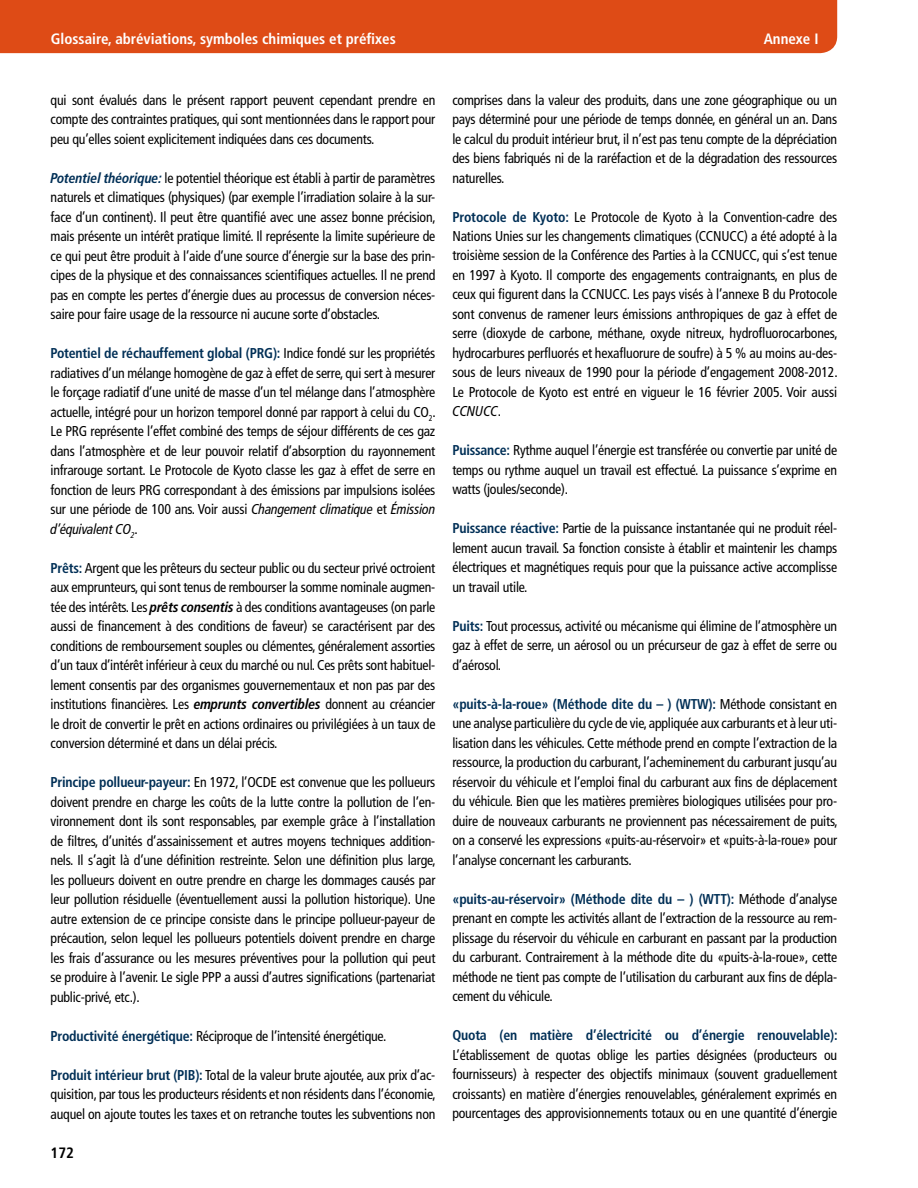
<style>
.page{position:relative;width:918px;height:1188px;background:#fff}
.page>*{position:absolute;margin:0;border:0;box-sizing:border-box;transform-origin:0 0}
.t1{font:700 condensed 15px "Frutiger LT Pro";color:#fff}
.t2{font:700 condensed 15px "Frutiger LT Pro";color:#000}
.t3{font:condensed 14.25px/19.5px "Frutiger LT Pro";letter-spacing:-.015em;color:#000;text-align:justify}
.t4{font:700 condensed 14.25px "Frutiger LT Pro";letter-spacing:-.015em;color:#002f56}
.s1{font-weight:700;font-style:italic;color:#002f56}
.s2{font-weight:700;color:#002f56}
.s3{font-style:italic}
.s4{font-weight:700;font-style:italic}
</style>
<div class="page">
<div style="left:0;top:0;width:837px;height:53px;background:#de4b16"></div>
<p class="t1" style="left:51px;top:30px;width:346px">Glossaire, abréviations, symboles chimiques et préfixes</p>
<p class="t1" style="left:764px;top:30px;width:56px">Annexe I</p>
<p class="t3" style="left:51px;top:90px;width:386px">qui sont évalués dans le présent rapport peuvent cependant prendre en compte des contraintes pratiques, qui sont mentionnées dans le rapport pour peu qu’elles soient explicitement indiquées dans ces documents.</p>
<p class="t3" style="left:51px;top:168px;width:387px"><span class="s1">Potentiel théorique:</span> le potentiel théorique est établi à partir de paramètres naturels et climatiques (physiques) (par exemple l’irradiation solaire à la sur&shy;face d’un continent). Il peut être quantifié avec une assez bonne précision, mais présente un intérêt pratique limité. Il représente la limite supérieure de ce qui peut être produit à l’aide d’une source d’énergie sur la base des prin&shy;cipes de la physique et des connaissances scientifiques actuelles. Il ne prend pas en compte les pertes d’énergie dues au processus de conversion néces&shy;saire pour faire usage de la ressource ni aucune sorte d’obstacles.</p>
<p class="t3" style="left:51px;top:344px;width:387px"><span class="s2">Potentiel de réchauffement global (PRG):</span> Indice fondé sur les propriétés radiatives d’un mélange homogène de gaz à effet de serre, qui sert à mesurer le forçage radiatif d’une unité de masse d’un tel mélange dans l’atmosphère actuelle, intégré pour un horizon temporel donné par rapport à celui du CO<sub>2</sub>.<br>Le PRG représente l’effet combiné des temps de séjour différents de ces gaz dans l’atmosphère et de leur pouvoir relatif d’absorption du rayonnement infrarouge sortant. Le Protocole de Kyoto classe les gaz à effet de serre en fonction de leurs PRG correspondant à des émissions par impulsions isolées sur une période de 100 ans. Voir aussi <span class="s3">Changement climatique</span> et <span class="s3">Émission d’équivalent CO</span><sub>2</sub>.</p>
<p class="t3" style="left:51px;top:558px;width:386px"><span class="s2">Prêts:</span> Argent que les prêteurs du secteur public ou du secteur privé octroient aux emprunteurs, qui sont tenus de rembourser la somme nominale augmen&shy;tée des intérêts. Les <span class="s4">prêts consentis</span> à des conditions avantageuses (on parle aussi de financement à des conditions de faveur) se caractérisent par des conditions de remboursement souples ou clémentes, généralement assorties d’un taux d’intérêt inférieur à ceux du marché ou nul. Ces prêts sont habituel&shy;lement consentis par des organismes gouvernementaux et non pas par des institutions financières. Les <span class="s4">emprunts convertibles</span> donnent au créancier le droit de convertir le prêt en actions ordinaires ou privilégiées à un taux de conversion déterminé et dans un délai précis.</p>
<p class="t3" style="left:51px;top:773px;width:387px"><span class="s2">Principe pollueur-payeur:</span> En 1972, l’OCDE est convenue que les pollueurs doivent prendre en charge les coûts de la lutte contre la pollution de l’en&shy;vironnement dont ils sont responsables, par exemple grâce à l’installation de filtres, d’unités d’assainissement et autres moyens techniques addition&shy;nels. Il s’agit là d’une définition restreinte. Selon une définition plus large, les pollueurs doivent en outre prendre en charge les dommages causés par leur pollution résiduelle (éventuellement aussi la pollution historique). Une autre extension de ce principe consiste dans le principe pollueur-payeur de précaution, selon lequel les pollueurs potentiels doivent prendre en charge les frais d’assurance ou les mesures préventives pour la pollution qui peut se produire à l’avenir. Le sigle PPP a aussi d’autres significations (partenariat public-privé, etc.).</p>
<p class="t3" style="left:51px;top:1026px;width:337px"><span class="s2">Productivité énergétique:</span> Réciproque de l’intensité énergétique.</p>
<p class="t3" style="left:51px;top:1065px;width:387px"><span class="s2">Produit intérieur brut (PIB):</span> Total de la valeur brute ajoutée, aux prix d’ac&shy;quisition, par tous les producteurs résidents et non résidents dans l’économie, auquel on ajoute toutes les taxes et on retranche toutes les subventions non</p>
<p class="t2" style="left:51px;top:1144px;width:25px">172</p>
<p class="t3" style="left:452px;top:90px;width:386px">comprises dans la valeur des produits, dans une zone géographique ou un pays déterminé pour une période de temps donnée, en général un an. Dans le calcul du produit intérieur brut, il n’est pas tenu compte de la dépréciation des biens fabriqués ni de la raréfaction et de la dégradation des ressources naturelles.</p>
<p class="t3" style="left:452px;top:207px;width:387px"><span class="s2">Protocole de Kyoto:</span> Le Protocole de Kyoto à la Convention-cadre des Nations Unies sur les changements climatiques (CCNUCC) a été adopté à la troisième session de la Conférence des Parties à la CCNUCC, qui s’est tenue en 1997 à Kyoto. Il comporte des engagements contraignants, en plus de ceux qui figurent dans la CCNUCC. Les pays visés à l’annexe B du Protocole sont convenus de ramener leurs émissions anthropiques de gaz à effet de serre (dioxyde de carbone, méthane, oxyde nitreux, hydrofluorocarbones, hydrocarbures perfluorés et hexafluorure de soufre) à 5 % au moins au-des&shy;sous de leurs niveaux de 1990 pour la période d’engagement 2008-2012.<br>Le Protocole de Kyoto est entré en vigueur le 16 février 2005. Voir aussi <span class="s3">CCNUCC</span>.</p>
<p class="t3" style="left:452px;top:441px;width:386px"><span class="s2">Puissance:</span> Rythme auquel l’énergie est transférée ou convertie par unité de temps ou rythme auquel un travail est effectué. La puissance s’exprime en watts (joules/seconde).</p>
<p class="t3" style="left:452px;top:519px;width:386px"><span class="s2">Puissance réactive:</span> Partie de la puissance instantanée qui ne produit réel&shy;lement aucun travail. Sa fonction consiste à établir et maintenir les champs électriques et magnétiques requis pour que la puissance active accomplisse un travail utile.</p>
<p class="t3" style="left:452px;top:616px;width:386px"><span class="s2">Puits:</span> Tout processus, activité ou mécanisme qui élimine de l’atmosphère un gaz à effet de serre, un aérosol ou un précurseur de gaz à effet de serre ou d’aérosol.</p>
<p class="t3" style="left:452px;top:694px;width:387px"><span class="s2">«puits-à-la-roue» (Méthode dite du – ) (WTW):</span> Méthode consistant en une analyse particulière du cycle de vie, appliquée aux carburants et à leur uti&shy;lisation dans les véhicules. Cette méthode prend en compte l’extraction de la ressource, la production du carburant, l’acheminement du carburant jusqu’au réservoir du véhicule et l’emploi final du carburant aux fins de déplacement du véhicule. Bien que les matières premières biologiques utilisées pour pro&shy;duire de nouveaux carburants ne proviennent pas nécessairement de puits, on a conservé les expressions «puits-au-réservoir» et «puits-à-la-roue» pour l’analyse concernant les carburants.</p>
<p class="t3" style="left:452px;top:889px;width:386px"><span class="s2">«puits-au-réservoir» (Méthode dite du – ) (WTT):</span> Méthode d’analyse prenant en compte les activités allant de l’extraction de la ressource au rem&shy;plissage du réservoir du véhicule en carburant en passant par la production du carburant. Contrairement à la méthode dite du «puits-à-la-roue», cette méthode ne tient pas compte de l’utilisation du carburant aux fins de dépla&shy;cement du véhicule.</p>
<p class="t4" style="left:452px;top:1027px;width:387px">Quota (en matière d’électricité ou d’énergie renouvelable):</p>
<p class="t3" style="left:452px;top:1045px;width:386px">L’établissement de quotas oblige les parties désignées (producteurs ou fournisseurs) à respecter des objectifs minimaux (souvent graduellement croissants) en matière d’énergies renouvelables, généralement exprimés en pourcentages des approvisionnements totaux ou en une quantité d’énergie</p>
</div>
